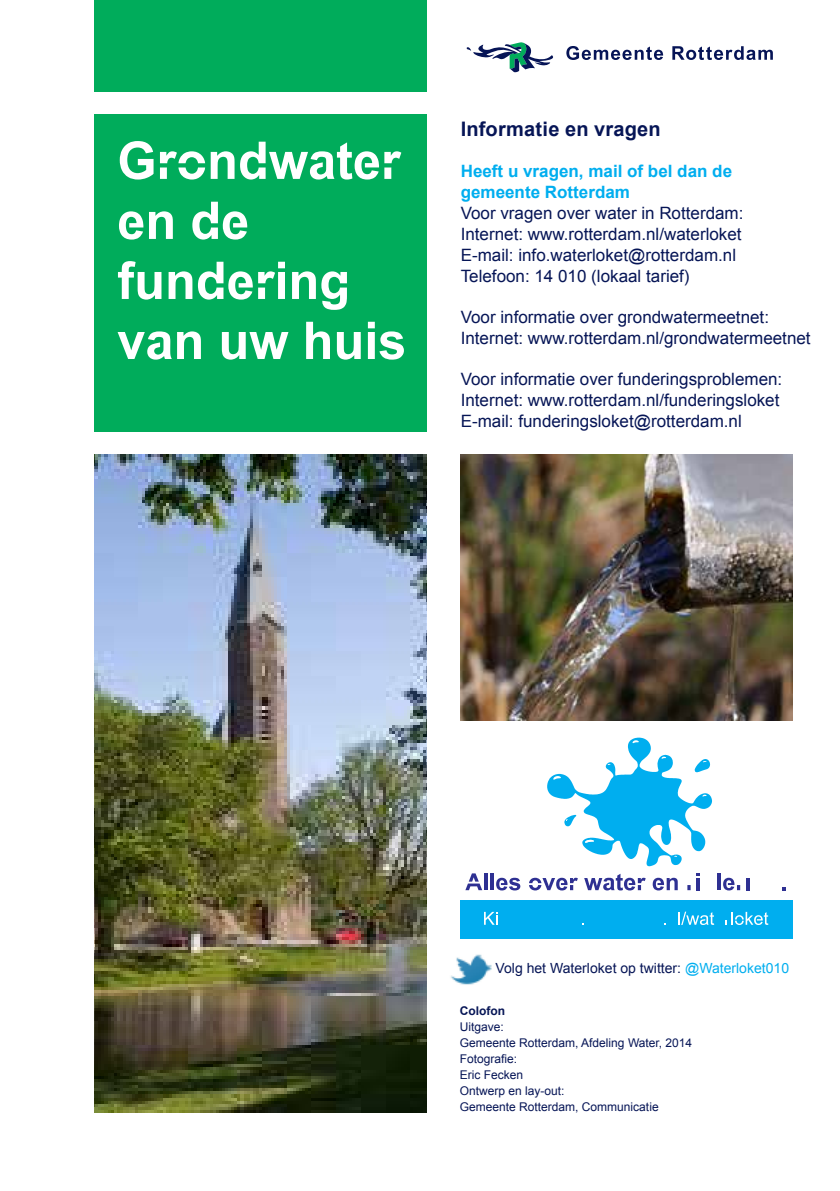
<style>
.page{position:relative;width:840px;height:1191px;background:#fff}
.page>*{position:absolute;margin:0;border:0;box-sizing:border-box;transform-origin:0 0}
.t1{font:700 52px/60px "Arialfor Rotterdam";color:#fff}
.t2{font:700 20px "Arial";letter-spacing:.01em;color:#061556}
.t3{font:17px/21px "Arial";color:#061556}
.t4{font:700 17px/21px "Arial";color:#00aeef}
.t5{font:14px "Arial";color:#061556}
.t6{font:12px/16px "Arial";color:#061556}
.t7{font:700 12px "Arial";color:#061556}
.s1{color:#00aeef}
</style>
<div class="page">
<div style="left:95px;top:0;width:331px;height:92px;background:#00ac5b"></div>
<svg style="left:566px;top:46px;width:96px;height:14px"></svg>
<svg style="left:672px;top:46px;width:100px;height:14px"></svg>
<svg style="left:466px;top:42px;width:87px;height:31px"></svg>
<div style="left:95px;top:114px;width:331px;height:318px;background:#00ac5b"></div>
<img style="left:95px;top:454px;width:331px;height:658px">
<img style="left:460px;top:454px;width:332px;height:266px">
<div style="left:460px;top:900px;width:332px;height:38px;background:#00aeef"></div>
<svg style="left:484px;top:912px;width:13px;height:12px"></svg>
<svg style="left:678px;top:911px;width:35px;height:14px"></svg>
<svg style="left:725px;top:912px;width:43px;height:13px"></svg>
<svg style="left:465px;top:873px;width:17px;height:17px"></svg>
<svg style="left:484px;top:873px;width:3px;height:17px"></svg>
<hr style="left:490px;top:873px;width:3px;height:17px;background:#2e3092">
<svg style="left:496px;top:877px;width:24px;height:13px"></svg>
<svg style="left:529px;top:877px;width:48px;height:13px"></svg>
<svg style="left:584px;top:873px;width:61px;height:17px"></svg>
<svg style="left:652px;top:877px;width:25px;height:13px"></svg>
<svg style="left:687px;top:885px;width:3px;height:5px"></svg>
<svg style="left:696px;top:873px;width:3px;height:17px"></svg>
<hr style="left:717px;top:873px;width:3px;height:17px;background:#2e3092">
<svg style="left:723px;top:877px;width:16px;height:13px"></svg>
<svg style="left:746px;top:878px;width:3px;height:12px"></svg>
<svg style="left:547px;top:737px;width:164px;height:129px"></svg>
<img style="left:450px;top:954px;width:42px;height:31px">
<p class="t1" style="left:117px;top:131px;width:290px">Grondwater en de fundering van uw huis</p>
<h5 class="t2" style="left:460px;top:116px;width:201px">Informatie en vragen</h5>
<h6 class="t4" style="left:460px;top:161px;width:273px">Heeft u vragen, mail of bel dan de gemeente Rotterdam</h6>
<p class="t3" style="left:460px;top:203px;width:284px">Voor vragen over water in Rotterdam:<br>Internet: www.rotterdam.nl/waterloket E-mail: info.waterloket@rotterdam.nl Telefoon: 14 010 (lokaal tarief)</p>
<p class="t3" style="left:460px;top:307px;width:351px">Voor informatie over grondwatermeetnet:<br>Internet: www.rotterdam.nl/grondwatermeetnet</p>
<p class="t3" style="left:460px;top:369px;width:323px">Voor informatie over funderingsproblemen:<br>Internet: www.rotterdam.nl/funderingsloket<br>E-mail: funderingsloket@rotterdam.nl</p>
<p class="t5" style="left:495px;top:958px;width:295px">Volg het Waterloket op twitter: <span class="s1">@Waterloket010</span></p>
<p class="t7" style="left:459px;top:1003px;width:47px">Colofon</p>
<p class="t6" style="left:459px;top:1019px;width:234px">Uitgave:<br>Gemeente Rotterdam, Afdeling Water, 2014</p>
<p class="t6" style="left:459px;top:1051px;width:59px">Fotografie:</p>
<p class="t6" style="left:459px;top:1067px;width:200px">Eric Fecken<br>Ontwerp en lay-out:<br>Gemeente Rotterdam, Communicatie</p>
</div>
